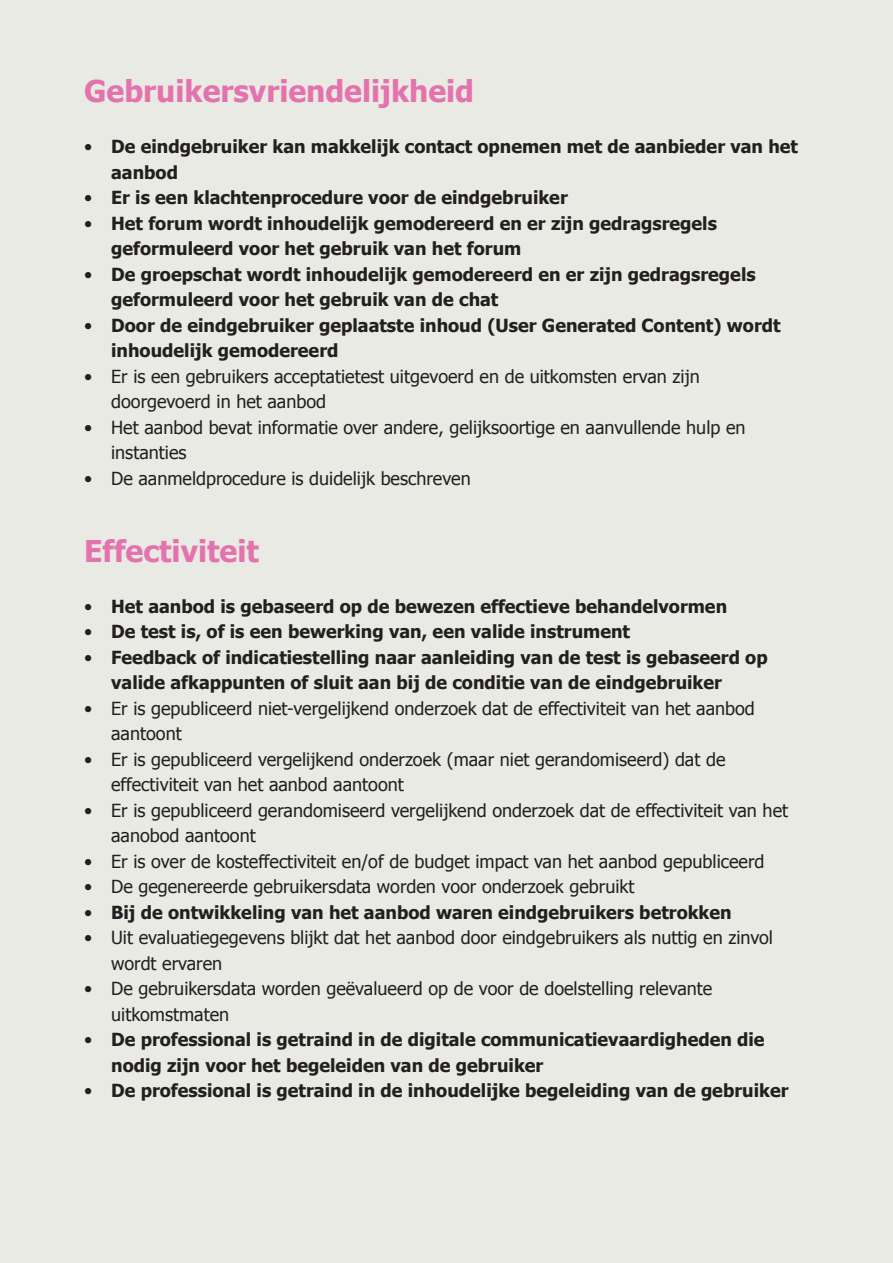
<style>
.page{position:relative;width:893px;height:1263px;background:#e9eae4}
.page>*{position:absolute;margin:0;border:0;box-sizing:border-box;transform-origin:0 0}
.t1{font:700 30px "Tahoma";color:#e473ad}
.t2{font:700 18px/25.5px "Tahoma";color:#231f20}
.t3{font:18px/25.5px "Tahoma";color:#231f20}
.s1{font-weight:400}
</style>
<div class="page">
<p class="t1" style="left:84px;top:70px;width:391px">Gebruikersvriendelijkheid</p>
<p class="t2" style="left:111px;top:133px;width:688px;text-indent:-27px"><span class="s1">•</span> De eindgebruiker kan makkelijk contact opnemen met de aanbieder van het aanbod</p>
<p class="t2" style="left:84px;top:184px;width:485px"><span class="s1">•</span> Er is een klachtenprocedure voor de eindgebruiker</p>
<p class="t2" style="left:111px;top:210px;width:607px;text-indent:-27px"><span class="s1">•</span> Het forum wordt inhoudelijk gemodereerd en er zijn gedragsregels geformuleerd voor het gebruik van het forum</p>
<p class="t2" style="left:111px;top:261px;width:646px;text-indent:-27px"><span class="s1">•</span> De groepschat wordt inhoudelijk gemodereerd en er zijn gedragsregels geformuleerd voor het gebruik van de chat</p>
<p class="t2" style="left:111px;top:312px;width:671px;text-indent:-27px"><span class="s1">•</span> Door de eindgebruiker geplaatste inhoud (User Generated Content) wordt inhoudelijk gemodereerd</p>
<p class="t3" style="left:111px;top:363px;width:590px;text-indent:-27px">• Er is een gebruikers acceptatietest uitgevoerd en de uitkomsten ervan zijn doorgevoerd in het aanbod</p>
<p class="t3" style="left:111px;top:414px;width:636px;text-indent:-27px">• Het aanbod bevat informatie over andere, gelijksoortige en aanvullende hulp en instanties</p>
<p class="t3" style="left:84px;top:465px;width:388px">• De aanmeldprocedure is duidelijk beschreven</p>
<p class="t1" style="left:84px;top:529px;width:176px">Effectiviteit</p>
<p class="t2" style="left:84px;top:592px;width:644px"><span class="s1">•</span> Het aanbod is gebaseerd op de bewezen effectieve behandelvormen</p>
<p class="t2" style="left:84px;top:618px;width:547px"><span class="s1">•</span> De test is, of is een bewerking van, een valide instrument</p>
<p class="t2" style="left:111px;top:643px;width:658px;text-indent:-27px"><span class="s1">•</span> Feedback of indicatiestelling naar aanleiding van de test is gebaseerd op valide afkappunten of sluit aan bij de conditie van de eindgebruiker</p>
<p class="t3" style="left:111px;top:694px;width:645px;text-indent:-27px">• Er is gepubliceerd niet-vergelijkend onderzoek dat de effectiviteit van het aanbod aantoont</p>
<p class="t3" style="left:111px;top:745px;width:616px;text-indent:-27px">• Er is gepubliceerd vergelijkend onderzoek (maar niet gerandomiseerd) dat de effectiviteit van het aanbod aantoont</p>
<p class="t3" style="left:111px;top:796px;width:678px;text-indent:-27px">• Er is gepubliceerd gerandomiseerd vergelijkend onderzoek dat de effectiviteit van het aanobod aantoont</p>
<p class="t3" style="left:84px;top:847px;width:682px">• Er is over de kosteffectiviteit en/of de budget impact van het aanbod gepubliceerd</p>
<p class="t3" style="left:84px;top:873px;width:552px">• De gegenereerde gebruikersdata worden voor onderzoek gebruikt</p>
<p class="t2" style="left:84px;top:898px;width:649px"><span class="s1">•</span> Bij de ontwikkeling van het aanbod waren eindgebruikers betrokken</p>
<p class="t3" style="left:111px;top:924px;width:663px;text-indent:-27px">• Uit evaluatiegegevens blijkt dat het aanbod door eindgebruikers als nuttig en zinvol wordt ervaren</p>
<p class="t3" style="left:111px;top:975px;width:603px;text-indent:-27px">• De gebruikersdata worden geëvalueerd op de voor de doelstelling relevante uitkomstmaten</p>
<p class="t2" style="left:111px;top:1026px;width:655px;text-indent:-27px"><span class="s1">•</span> De professional is getraind in de digitale communicatievaardigheden die nodig zijn voor het begeleiden van de gebruiker</p>
<p class="t2" style="left:84px;top:1077px;width:706px"><span class="s1">•</span> De professional is getraind in de inhoudelijke begeleiding van de gebruiker</p>
</div>
